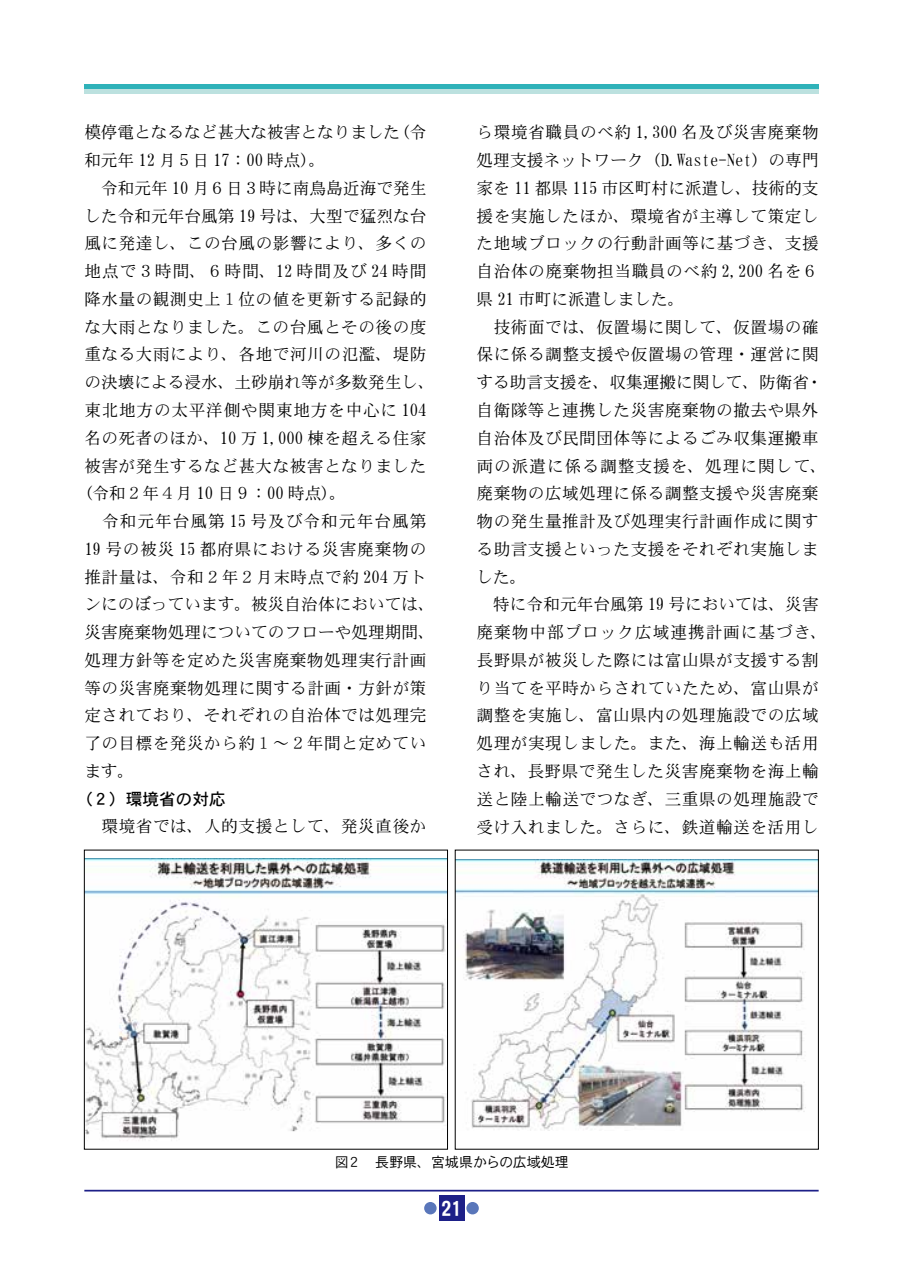
<style>
.page{position:relative;width:903px;height:1275px;background:#fff}
.page>*{position:absolute;margin:0;border:0;box-sizing:border-box;transform-origin:0 0}
.t1{font:21px "DFHS Gothic W7 WIN RKSJ H";color:#fff}
.t2{font:16.62px/27.8px "DFHS Mincho W3 WIN RKSJ H";letter-spacing:.03em;color:#000}
.t3{font:16.62px "DFHS Mincho W3 WIN RKSJ H";letter-spacing:.005em;color:#000}
.t4{font:16.62px "DFHS Mincho W3 WIN RKSJ H";color:#000}
.t5{font:16.62px "DFHS Mincho W3 WIN RKSJ H";letter-spacing:.05em;color:#000}
.t6{font:16.62px "DFHS Mincho W3 WIN RKSJ H";letter-spacing:.065em;color:#000}
.t7{font:16.62px "DFHS Gothic W5 WIN RKSJ H";color:#000}
.t8{font:14px "DFHS Gothic W3 WIN RKSJ H";letter-spacing:-.01em;color:#000}
</style>
<div class="page">
<hr style="left:84px;top:1190px;width:735px;height:1px;background:#1d2088">
<div style="left:439px;top:1196px;width:25px;height:25px;background:#1d2088"></div>
<div style="left:466px;top:1202px;width:13px;height:12px;background:#5976ba;border-radius:50%"></div>
<div style="left:424px;top:1202px;width:13px;height:12px;background:#5976ba;border-radius:50%"></div>
<div style="left:84px;top:89px;width:735px;height:5px;background:#bce1df"></div>
<div style="left:84px;top:84px;width:735px;height:5px;background:#2fb2b9"></div>
<img style="left:86px;top:859px;width:360px;height:282px">
<div style="left:84px;top:850px;width:364px;height:299px;border:1px solid #000"></div>
<img style="left:457px;top:860px;width:360px;height:270px">
<p class="t4" style="left:84px;top:124px;width:344px">模停電となるなど甚大な被害となりました（令</p>
<p class="t4" style="left:84px;top:152px;width:243px">和元年 12 月５日 17：00 時点）。</p>
<p class="t3" style="left:84px;top:180px;width:343px">　令和元年 10 月６日３時に南鳥島近海で発生</p>
<p class="t3" style="left:84px;top:207px;width:344px">した令和元年台風第 19 号は、大型で猛烈な台</p>
<p class="t2" style="left:84px;top:230px;width:344px">風に発達し、この台風の影響により、多くの</p>
<p class="t6" style="left:84px;top:263px;width:344px">地点で３時間、６時間、12 時間及び 24 時間</p>
<p class="t2" style="left:84px;top:285px;width:343px">降水量の観測史上１位の値を更新する記録的</p>
<p class="t2" style="left:84px;top:313px;width:344px">な大雨となりました。この台風とその後の度</p>
<p class="t2" style="left:84px;top:341px;width:344px">重なる大雨により、各地で河川の氾濫、堤防</p>
<p class="t3" style="left:84px;top:374px;width:352px">の決壊による浸水、土砂崩れ等が多数発生し、</p>
<p class="t5" style="left:84px;top:402px;width:344px">東北地方の太平洋側や関東地方を中心に 104</p>
<p class="t2" style="left:84px;top:424px;width:343px">名の死者のほか、10 万 1,000 棟を超える住家</p>
<p class="t2" style="left:84px;top:452px;width:343px">被害が発生するなど甚大な被害となりました</p>
<p class="t4" style="left:76px;top:485px;width:272px">（令和２年４月 10 日９：00 時点）。</p>
<p class="t6" style="left:84px;top:513px;width:344px">　令和元年台風第 15 号及び令和元年台風第</p>
<p class="t5" style="left:84px;top:540px;width:343px">19 号の被災 15 都府県における災害廃棄物の</p>
<p class="t2" style="left:84px;top:563px;width:344px">推計量は、令和２年２月末時点で約 204 万ト</p>
<p class="t3" style="left:84px;top:596px;width:352px">ンにのぼっています。被災自治体においては、</p>
<p class="t3" style="left:84px;top:624px;width:352px">災害廃棄物処理についてのフローや処理期間、</p>
<p class="t2" style="left:84px;top:646px;width:343px">処理方針等を定めた災害廃棄物処理実行計画</p>
<p class="t2" style="left:84px;top:674px;width:344px">等の災害廃棄物処理に関する計画・方針が策</p>
<p class="t2" style="left:84px;top:702px;width:344px">定されており、それぞれの自治体では処理完</p>
<p class="t2" style="left:84px;top:730px;width:343px">了の目標を発災から約１～２年間と定めてい</p>
<p class="t2" style="left:84px;top:757px;width:51px">ます。</p>
<p class="t7" style="left:76px;top:790px;width:151px">（２）環境省の対応</p>
<p class="t2" style="left:84px;top:813px;width:344px">　環境省では、人的支援として、発災直後か</p>
<p class="t2" style="left:476px;top:119px;width:352px">ら環境省職員のべ約 1,300 名及び災害廃棄物処理支援ネットワーク（D.Waste-Net）の専門家を 11 都県 115 市区町村に派遣し、技術的支援を実施したほか、環境省が主導して策定した地域ブロックの行動計画等に基づき、支援自治体の廃棄物担当職員のべ約 2,200 名を６県 21 市町に派遣しました。<br>　技術面では、仮置場に関して、仮置場の確保に係る調整支援や仮置場の管理・運営に関する助言支援を、収集運搬に関して、防衛省・自衛隊等と連携した災害廃棄物の撤去や県外自治体及び民間団体等によるごみ収集運搬車両の派遣に係る調整支援を、処理に関して、廃棄物の広域処理に係る調整支援や災害廃棄物の発生量推計及び処理実行計画作成に関する助言支援といった支援をそれぞれ実施しました。<br>　特に令和元年台風第 19 号においては、災害廃棄物中部ブロック広域連携計画に基づき、長野県が被災した際には富山県が支援する割り当てを平時からされていたため、富山県が調整を実施し、富山県内の処理施設での広域処理が実現しました。また、海上輸送も活用され、長野県で発生した災害廃棄物を海上輸送と陸上輸送でつなぎ、三重県の処理施設で受け入れました。さらに、鉄道輸送を活用し</p>
<p class="t8" style="left:335px;top:1154px;width:236px">図２　長野県、宮城県からの広域処理</p>
<p class="t1" style="left:441px;top:1198px;width:23px">21</p>
</div>
